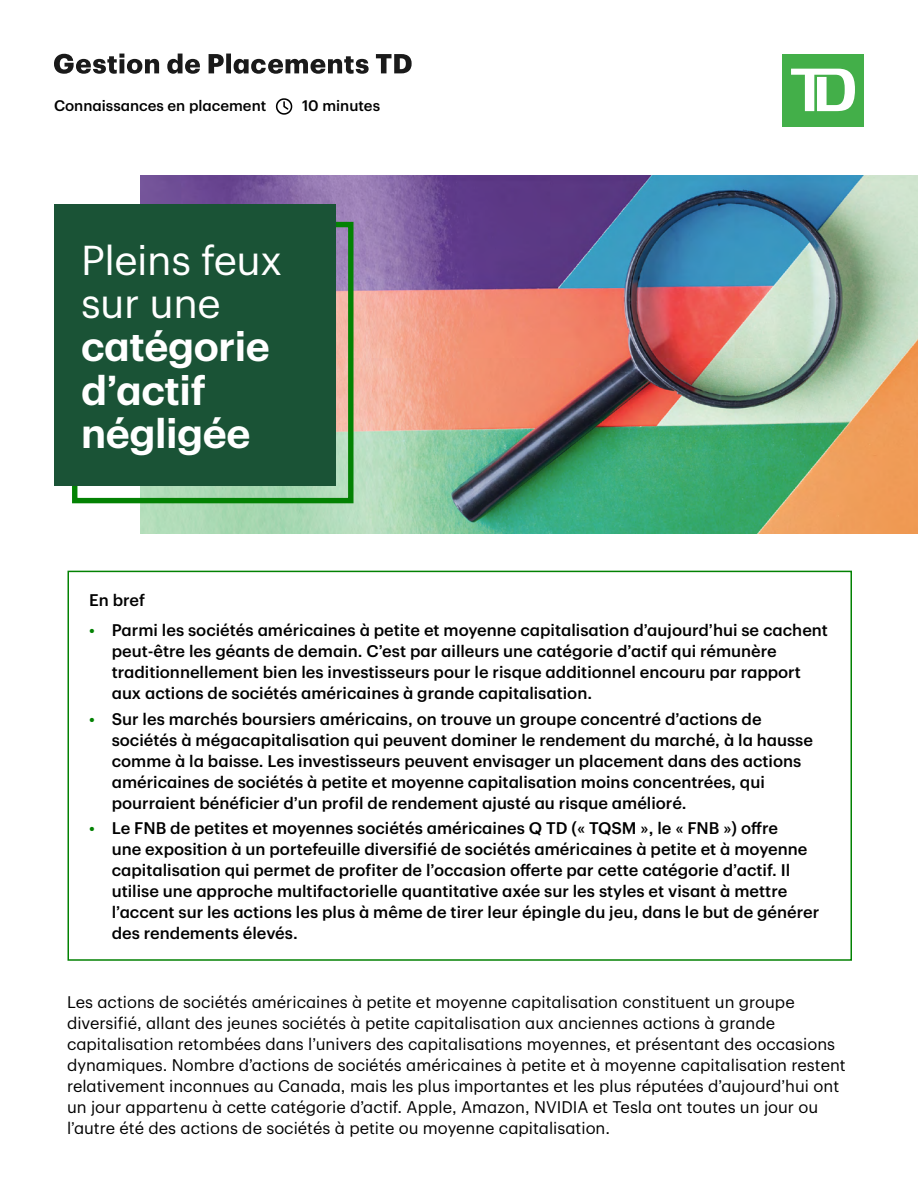
<style>
.page{position:relative;width:918px;height:1188px;background:#fff}
.page>*{position:absolute;margin:0;border:0;box-sizing:border-box;transform-origin:0 0}
.t1{font:600 40.95px/43.3px "TD Graphik";letter-spacing:-.01em;color:#fff}
.t2{font:500 16.5px/21px "TD Graphik";color:#000}
.t3{font:16.5px/21px "TD Graphik";color:#000}
.t4{font:500 15px "TD Graphik";color:#000}
.s1{font-weight:400}
.s2{color:#038203}
</style>
<div class="page">
<div style="left:782px;top:54px;width:82px;height:73px;background:#43af49"></div>
<svg style="left:791px;top:69px;width:64px;height:42px"></svg>
<svg style="left:54px;top:54px;width:358px;height:20px"></svg>
<img style="left:141px;top:176px;width:777px;height:358px">
<div style="left:72px;top:222px;width:282px;height:281px;border:5px solid #038203"></div>
<div style="left:54px;top:204px;width:281px;height:281px;background:#1a5336"></div>
<div style="left:68px;top:571px;width:784px;height:390px;border:2px solid #038203"></div>
<svg style="left:276px;top:98px;width:16px;height:17px"></svg>
<p class="t4" style="left:54px;top:95px;width:214px">Connaissances en placement</p>
<p class="t4" style="left:302px;top:95px;width:80px">10 minutes</p>
<h1 class="t1" style="left:81px;top:235px;width:202px"><span class="s1">Pleins feux sur une </span>catégorie d’actif négligée</h1>
<p class="t2" style="left:89px;top:588px;width:57px">En bref</p>
<p class="t2" style="left:112px;top:618px;width:718px;text-indent:-23px"><span class="s2">•</span> Parmi les sociétés américaines à petite et moyenne capitalisation d’aujourd’hui se cachent peut-être les géants de demain. C’est par ailleurs une catégorie d’actif qui rémunère traditionnellement bien les investisseurs pour le risque additionnel encouru par rapport aux actions de sociétés américaines à grande capitalisation.</p>
<p class="t2" style="left:112px;top:707px;width:703px;text-indent:-23px"><span class="s2">•</span> Sur les marchés boursiers américains, on trouve un groupe concentré d’actions de sociétés à mégacapitalisation qui peuvent dominer le rendement du marché, à la hausse comme à la baisse. Les investisseurs peuvent envisager un placement dans des actions américaines de sociétés à petite et moyenne capitalisation moins concentrées, qui pourraient bénéficier d’un profil de rendement ajusté au risque amélioré.</p>
<p class="t2" style="left:112px;top:816px;width:709px;text-indent:-23px"><span class="s2">•</span> Le FNB de petites et moyennes sociétés américaines Q TD (« TQSM », le « FNB ») offre<br>une exposition à un portefeuille diversifié de sociétés américaines à petite et à moyenne capitalisation qui permet de profiter de l’occasion offerte par cette catégorie d’actif. Il utilise une approche multifactorielle quantitative axée sur les styles et visant à mettre l’accent sur les actions les plus à même de tirer leur épingle du jeu, dans le but de générer des rendements élevés.</p>
<p class="t3" style="left:67px;top:990px;width:780px">Les actions de sociétés américaines à petite et moyenne capitalisation constituent un groupe diversifié, allant des jeunes sociétés à petite capitalisation aux anciennes actions à grande capitalisation retombées dans l’univers des capitalisations moyennes, et présentant des occasions dynamiques. Nombre d’actions de sociétés américaines à petite et à moyenne capitalisation restent relativement inconnues au Canada, mais les plus importantes et les plus réputées d’aujourd’hui ont un jour appartenu à cette catégorie d’actif. Apple, Amazon, NVIDIA et Tesla ont toutes un jour ou l’autre été des actions de sociétés à petite ou moyenne capitalisation.</p>
</div>
